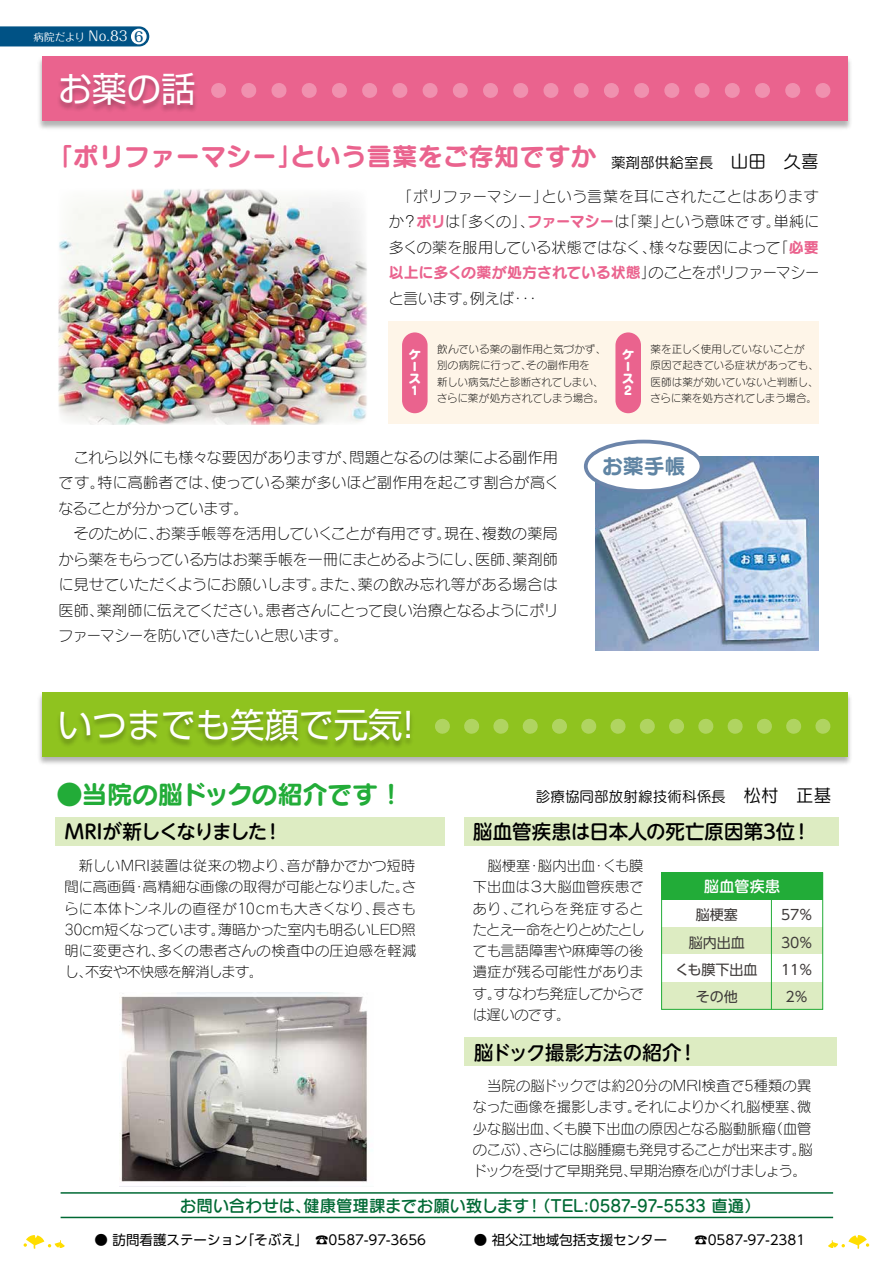
<style>
.page{position:relative;width:893px;height:1263px;background:#fff}
.page>*{position:absolute;margin:0;border:0;box-sizing:border-box;transform-origin:0 0}
.t1{font:34.5px "Shin Go Pro";color:#fff}
.t2{font:25.5px "Seurat Pro B";color:#ea638e}
.t3{font:25.5px "Seurat Pro B";letter-spacing:-.015em;color:#22ac38}
.t4{font:21px "Seurat Pro B";color:#6085a4}
.t5{font:500 19.5px "UD Shin M Go Pro";letter-spacing:-.01em;color:#000}
.t6{font:500 19.5px "UD Shin M Go Pro";letter-spacing:-.06em;color:#000}
.t7{font:16.5px "Seurat Pro DB";letter-spacing:-.01em;color:#006934}
.t8{font:15px/25.5px "Seurat Pro L";letter-spacing:-.005em;color:#000;text-align:justify}
.t9{font:15px "Seurat Pro B";letter-spacing:-.01em;color:#ea638e}
.t10{font:15px "Seurat Pro L";letter-spacing:-.025em;color:#000}
.t11{font:500 15px "UD Shin M Go Pro";letter-spacing:.015em;color:#fff}
.t12{font:14.7px "Seurat Pro M";color:#000}
.t13{font:14.25px/21.3px "Seurat Pro L";letter-spacing:-.02em;color:#000;text-align:justify}
.t14{font:14.1px/27.3px "UD Shin Go Pro";color:#3e3a39;text-align:center}
.t15{font:13.5px "UD Shin Go Pro";color:#000}
.t16{font:12px/12px "Seurat Pro EB";color:#fff}
.t17{font:10.5px/16.5px "Seurat Pro L";color:#000}
.t18{font:10.5px "Maru Fo Pro";letter-spacing:-.015em;color:#fff}
.s1{font-size:13.5px}
.s2{font-weight:500;font-size:13.5px;color:#005285}
.s3{font-family:"Seurat Pro M";font-size:14.7px;color:#000}
.s4{font-family:"Seurat Pro M";font-size:17.55px;color:#000}
.s5{font-family:"Seurat Pro B";color:#ea638e}
.s6{font-family:"Seurat Pro L";color:#000}
.s7{font-size:17.55px}
</style>
<div class="page">
<div style="left:389px;top:322px;width:430px;height:102px;background:#fef5e8"></div>
<img style="left:39px;top:56px;width:812px;height:73px">
<div style="left:42px;top:57px;width:806px;height:64px;background:#ea638e"></div>
<img style="left:59px;top:75px;width:137px;height:36px">
<svg style="left:219px;top:83px;width:1px;height:15px"></svg>
<svg style="left:249px;top:83px;width:551px;height:15px"></svg>
<svg style="left:823px;top:83px;width:1px;height:15px"></svg>
<img style="left:39px;top:692px;width:812px;height:72px">
<svg style="left:42px;top:693px;width:806px;height:64px;background:#8cbf1e"></svg>
<svg style="left:442px;top:719px;width:1px;height:15px"></svg>
<svg style="left:472px;top:719px;width:330px;height:15px;background:#9cc939"></svg>
<svg style="left:823px;top:719px;width:1px;height:15px"></svg>
<div style="left:56px;top:817px;width:389px;height:29px;background:#ddecc2"></div>
<div style="left:464px;top:817px;width:374px;height:29px;background:#ddecc2"></div>
<div style="left:464px;top:1037px;width:373px;height:29px;background:#ddecc2"></div>
<hr style="left:61px;top:1217px;width:772px;height:1px;background:#006934">
<hr style="left:61px;top:1192px;width:772px;height:2px;background:#006934">
<img style="left:596px;top:456px;width:223px;height:194px">
<div style="left:584px;top:440px;width:119px;height:53px;border:8px solid #6c85aa;border-radius:50%"></div>
<div style="left:588px;top:443px;width:112px;height:46px;background:#fff;border-radius:50%"></div>
<div style="left:402px;top:332px;width:26px;height:81px;background:#ea638e;border-radius:13px"></div>
<div style="left:615px;top:332px;width:26px;height:81px;background:#ea638e;border-radius:13px"></div>
<img style="left:58px;top:189px;width:309px;height:236px">
<div style="left:662px;top:873px;width:161px;height:27px;background:#22ac38"></div>
<div style="left:662px;top:927px;width:161px;height:28px;background:#ddecc2"></div>
<div style="left:662px;top:982px;width:161px;height:27px;background:#ddecc2"></div>
<div style="left:661px;top:872px;width:162px;height:138px;border:1px solid #22ac38"></div>
<hr style="left:771px;top:873px;width:1px;height:136px;background:#22ac38">
<img style="left:120px;top:993px;width:248px;height:194px">
<svg style="left:24px;top:1235px;width:41px;height:14px"></svg>
<svg style="left:828px;top:1235px;width:41px;height:14px"></svg>
<svg style="left:0;top:26px;width:149px;height:20px;background:#095889"></svg>
<div style="left:131px;top:29px;width:16px;height:15px;background:#fff;border-radius:50%"></div>
<p class="t18" style="left:33px;top:29px;width:112px">病院だより <span class="s1">No.83</span> <span class="s2">6</span></p>
<h1 class="t1" style="left:58px;top:61px;width:139px">お薬の話</h1>
<h2 class="t2" style="left:48px;top:139px;width:772px">「ポリファーマシー」という言葉をご存知ですか <span class="s3">薬剤部供給室長</span><span class="s4">　山田　久喜</span></h2>
<p class="t8" style="left:389px;top:183px;width:432px">　「ポリファーマシー」という言葉を耳にされたことはありますか？<span class="s5">ポリ</span>は「多くの」、<span class="s5">ファーマシー</span>は「薬」という意味です。単純に多くの薬を服用している状態ではなく、様々な要因によって「<span class="s5">必要</span></p>
<p class="t9" style="left:389px;top:262px;width:432px">以上に多くの薬が処方されている状態<span class="s6">」のことをポリファーマシー</span></p>
<p class="t10" style="left:389px;top:289px;width:153px">と言います。例えば・・・</p>
<p class="t17" style="left:437px;top:340px;width:170px">飲んでいる薬の副作用と気づかず、別の病院に行って、その副作用を<br>新しい病気だと診断されてしまい、さらに薬が処方されてしまう場合。</p>
<p class="t16" style="left:409px;top:348px;width:13px">ケース<br>1</p>
<p class="t17" style="left:651px;top:340px;width:169px">薬を正しく使用していないことが<br>原因で起きている症状があっても、医師は薬が効いていないと判断し、さらに薬を処方されてしまう場合。</p>
<p class="t16" style="left:622px;top:348px;width:13px">ケース<br>2</p>
<p class="t8" style="left:59px;top:444px;width:502px;text-align:left">　これら以外にも様々な要因がありますが、問題となるのは薬による副作用です。特に高齢者では、使っている薬が多いほど副作用を起こす割合が高くなることが分かっています。<br>　そのために、お薬手帳等を活用していくことが有用です。現在、複数の薬局から薬をもらっている方はお薬手帳を一冊にまとめるようにし、医師、薬剤師に見せていただくようにお願いします。また、薬の飲み忘れ等がある場合は医師、薬剤師に伝えてください。患者さんにとって良い治療となるようにポリファーマシーを防いでいきたいと思います。</p>
<h1 class="t1" style="left:58px;top:696px;width:357px">いつまでも笑顔で元気!</h1>
<h3 class="t4" style="left:602px;top:452px;width:85px">お薬手帳</h3>
<h2 class="t3" style="left:57px;top:776px;width:341px">●当院の脳ドックの紹介です !</h2>
<p class="t12" style="left:536px;top:787px;width:297px">診療協同部放射線技術科係長 <span class="s7">松村　正基</span></p>
<h3 class="t6" style="left:65px;top:816px;width:220px">MRIが新しくなりました！</h3>
<p class="t13" style="left:64px;top:855px;width:354px">　新しいMRI装置は従来の物より、音が静かでかつ短時間に高画質・高精細な画像の取得が可能となりました。さらに本体トンネルの直径が10cmも大きくなり、長さも30cm短くなっています。薄暗かった室内も明るいLED照明に変更され、多くの患者さんの検査中の圧迫感を軽減し、不安や不快感を解消します。</p>
<h3 class="t5" style="left:473px;top:816px;width:340px">脳血管疾患は日本人の死亡原因第3位！</h3>
<p class="t13" style="left:473px;top:855px;width:173px">　脳梗塞・脳内出血・くも膜下出血は３大脳血管疾患であり、これらを発症するとたとえ一命をとりとめたとしても言語障害や麻痺等の後遺症が残る可能性があります。すなわち発症してからでは遅いのです。</p>
<p class="t11" style="left:704px;top:874px;width:77px">脳血管疾患</p>
<p class="t14" style="left:675px;top:901px;width:84px">脳梗塞<br>脳内出血<br>くも膜下出血その他</p>
<p class="t14" style="left:781px;top:901px;width:33px">57％<br>30％<br>11％<br>2％</p>
<h3 class="t5" style="left:474px;top:1036px;width:225px">脳ドック撮影方法の紹介！</h3>
<p class="t13" style="left:473px;top:1074px;width:341px">　当院の脳ドックでは約20分のMRI検査で5種類の異なった画像を撮影します。それによりかくれ脳梗塞、微少な脳出血、くも膜下出血の原因となる脳動脈瘤（血管のこぶ）、さらには脳腫瘍も発見することが出来ます。脳ドックを受けて早期発見、早期治療を心がけましょう。</p>
<p class="t7" style="left:180px;top:1194px;width:582px">お問い合わせは、健康管理課までお願い致します！（TEL:0587-97-5533 直通）</p>
<p class="t15" style="left:95px;top:1229px;width:333px">● 訪問看護ステーション「そぶえ」　☎0587-97-3656</p>
<p class="t15" style="left:474px;top:1229px;width:333px">● 祖父江地域包括支援センター　　☎0587-97-2381</p>
</div>
